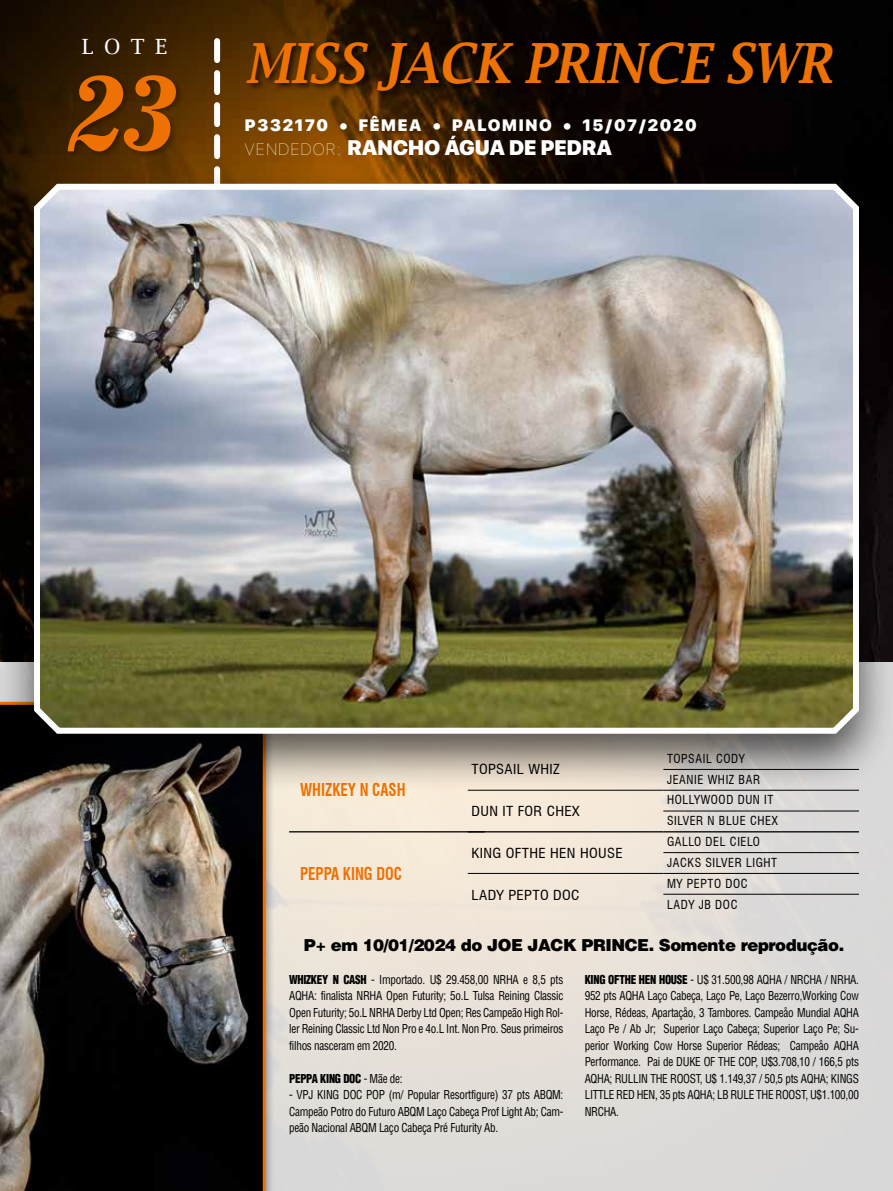
<style>
.page{position:relative;width:893px;height:1191px;background:#fff}
.page>*{position:absolute;margin:0;border:0;box-sizing:border-box;transform-origin:0 0}
.t1{font:italic 700 102px "News 702 BT";color:#ee7203}
.t2{font:italic 600 55.5px "Lucida Bright";letter-spacing:-.025em;color:#ee7203;scale:.9 1}
.t3{font:900 21px "SF Pro Display";color:#fff}
.t4{font:21px "Lucida Bright";color:#fff}
.t5{font:700 condensed 17.4px "Swiss 721 BT";color:#ee7203;scale:.86 1}
.t6{font:900 16.5px "Helvetica LT Std";letter-spacing:-.025em;color:#000}
.t7{font:900 16.5px "SF Pro Display";letter-spacing:.1em;color:#fff}
.t8{font:condensed 13.5px "Swiss 721 BT";letter-spacing:.025em;color:#000;scale:1.1 1}
.t9{font:condensed 12.15px/20.9px "Swiss 721 BT";letter-spacing:.05em;color:#000}
.t10{font:condensed 12px/16.5px "Helvetica LT Std";letter-spacing:-.025em;color:#000;text-align:justify;scale:.93 1}
.t11{font:900 condensed 12px "Helvetica LT Std";letter-spacing:-.025em;color:#000;scale:.93 1}
.s1{font-weight:200;font-size:16.5px}
.s2{font-weight:900}
.s3{font-weight:400}
</style>
<div class="page">
<img style="left:0;top:0;width:893px;height:167px">
<svg style="left:275px;top:793px;width:618px;height:398px;background:#e4ded7"></svg>
<div style="left:245px;top:40px;width:596px;height:59px;background:#000;opacity:.75"></div>
<div style="left:67px;top:74px;width:117px;height:85px;background:#000;opacity:.25"></div>
<hr style="left:289px;top:831px;width:196px;height:1px;background:#000">
<hr style="left:468px;top:873px;width:195px;height:1px;background:#000">
<hr style="left:468px;top:831px;width:195px;height:1px;background:#000">
<hr style="left:663px;top:810px;width:196px;height:1px;background:#000">
<hr style="left:663px;top:852px;width:196px;height:1px;background:#000">
<hr style="left:663px;top:873px;width:196px;height:1px;background:#000">
<hr style="left:663px;top:894px;width:196px;height:1px;background:#000">
<hr style="left:663px;top:831px;width:196px;height:1px;background:#000">
<svg style="left:214px;top:41px;width:6px;height:126px"></svg>
<div style="left:0;top:701px;width:275px;height:490px;background:#000;opacity:.45"></div>
<svg style="left:0;top:793px;width:266px;height:398px;background:#47423c"></svg>
<div style="left:0;top:167px;width:893px;height:626px;background:#000;opacity:.65"></div>
<img style="left:31px;top:178px;width:831px;height:558px">
<h3 class="t4" style="left:82px;top:35px;width:87px">LOTE</h3>
<h1 class="t1" style="left:70px;top:51px;width:110px">23</h1>
<h2 class="t2" style="left:245px;top:31px;width:654px">MISS JACK PRINCE SWR</h2>
<h3 class="t7" style="left:245px;top:115px;width:453px">P332170 • FÊMEA • PALOMINO • 15/07/2020</h3>
<h3 class="t3" style="left:245px;top:135px;width:369px"><span class="s1">VENDEDOR:</span> RANCHO ÁGUA DE PEDRA</h3>
<p class="t9" style="left:667px;top:748px;width:112px">TOPSAIL CODY<br>JEANIE WHIZ BAR<br>HOLLYWOOD DUN IT<br>SILVER N BLUE CHEX<br>GALLO DEL CIELO<br>JACKS SILVER LIGHT<br>MY PEPTO DOC<br>LADY JB DOC</p>
<h3 class="t6" style="left:304px;top:934px;width:542px">P+ em 10/01/2024 do JOE JACK PRINCE. Somente reprodução.</h3>
<p class="t8" style="left:471px;top:761px;width:82px">TOPSAIL WHIZ</p>
<p class="t8" style="left:471px;top:803px;width:100px">DUN IT FOR CHEX</p>
<p class="t8" style="left:471px;top:845px;width:139px">KING OFTHE HEN HOUSE</p>
<p class="t8" style="left:471px;top:886px;width:100px">LADY PEPTO DOC</p>
<h3 class="t5" style="left:300px;top:779px;width:124px">WHIZKEY N CASH</h3>
<h3 class="t5" style="left:300px;top:863px;width:120px">PEPPA KING DOC</h3>
<p class="t10" style="left:289px;top:971px;width:296px"><span class="s2">WHIZKEY N CASH</span> - Importado. U$ 29.458,00 NRHA e 8,5 pts AQHA: finalista NRHA Open Futurity; 5o.L Tulsa Reining Classic Open Futurity; 5o.L NRHA Derby Ltd Open; Res Campeão High Rol&shy;ler Reining Classic Ltd Non Pro e 4o.L Int. Non Pro. Seus primeiros filhos nasceram em 2020.</p>
<p class="t11" style="left:289px;top:1070px;width:124px">PEPPA KING DOC <span class="s3">- Mãe de:</span></p>
<p class="t10" style="left:289px;top:1086px;width:296px">- VPJ KING DOC POP (m/ Popular Resortfigure) 37 pts ABQM:<br>Campeão Potro do Futuro ABQM Laço Cabeça Prof Light Ab; Cam&shy;peão Nacional ABQM Laço Cabeça Pré Futurity Ab.</p>
<p class="t10" style="left:585px;top:971px;width:296px"><span class="s2">KING OFTHE HEN HOUSE</span> - U$ 31.500,98 AQHA / NRCHA / NRHA.<br>952 pts AQHA Laço Cabeça, Laço Pe, Laço Bezerro,Working Cow Horse, Rédeas, Apartaçåo, 3 Tambores. Campeåo Mundial AQHA Laço Pe / Ab Jr; Superior Laço Cabeça; Superior Laço Pe; Su&shy;perior Working Cow Horse Superior Rédeas; Campeåo AQHA Performance. Pai de DUKE OF THE COP, U$3.708,10 / 166,5 pts AQHA; RULLIN THE ROOST, U$ 1.149,37 / 50,5 pts AQHA; KINGS LITTLE RED HEN, 35 pts AQHA; LB RULE THE ROOST, U$1.100,00<br>NRCHA.</p>
</div>
